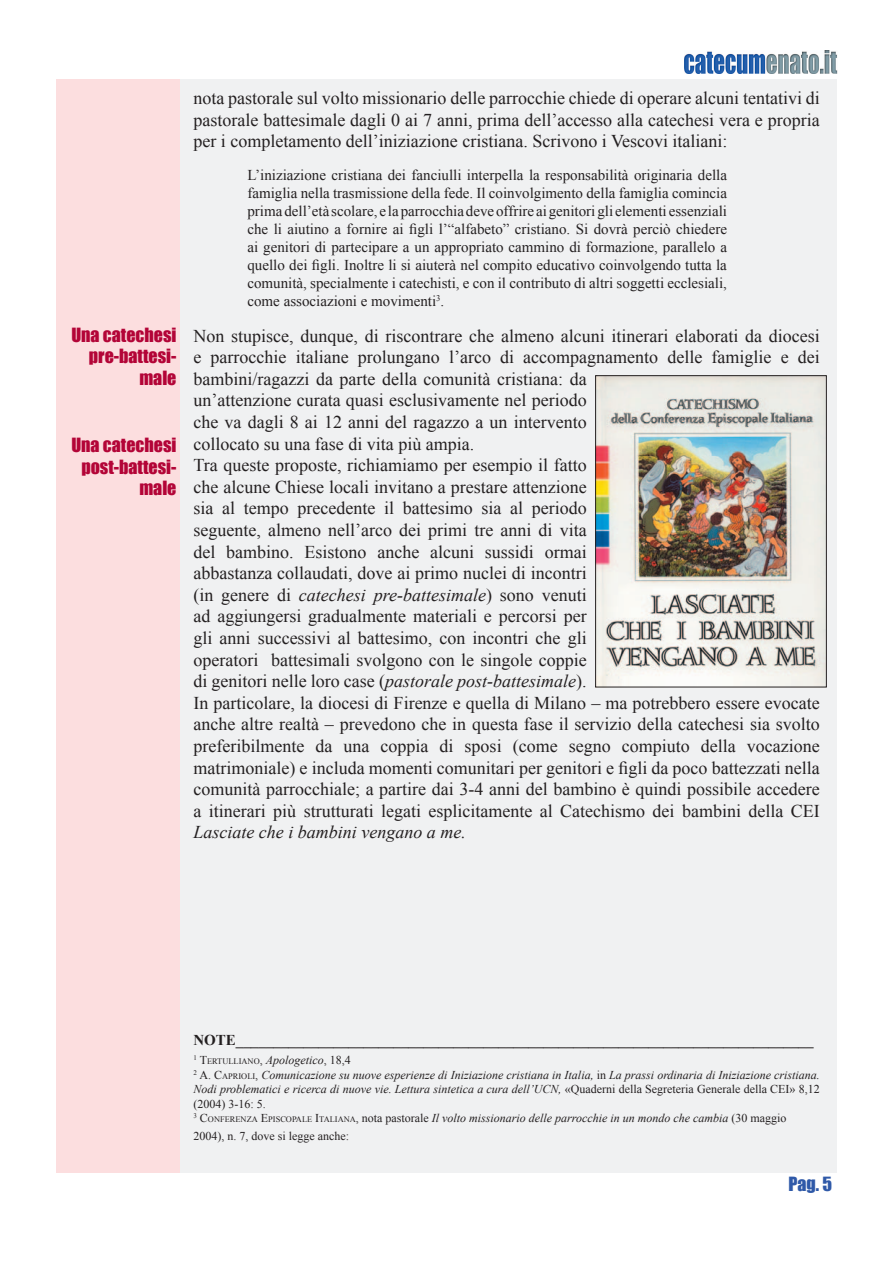
<style>
.page{position:relative;width:893px;height:1263px;background:#fff}
.page>*{position:absolute;margin:0;border:0;box-sizing:border-box;transform-origin:0 0}
.t1{font:18px/21.6px "Times New Roman";color:#231f20;text-align:justify}
.t2{font:18px/21.6px "Impact";color:#b30437;text-align:right}
.t3{font:italic 18px "Times New Roman";color:#231f20}
.t4{font:18px "Impact";color:#2f59a8}
.t5{font:15px/18px "Times New Roman";color:#231f20;text-align:justify}
.t6{font:700 15px "Times New Roman";color:#231f20}
.t7{font:italic 12px/14.4px "Times New Roman";color:#231f20}
.t8{font:12px "Times New Roman";color:#231f20}
.s1{font-style:italic}
.s2{font-style:normal}
.s3{font-style:normal;font-size:8.4px}
</style>
<div class="page">
<img style="left:685px;top:51px;width:152px;height:22px">
<div style="left:180px;top:79px;width:656px;height:1093px;background:#f0f1f2"></div>
<img style="left:597px;top:377px;width:228px;height:308px">
<div style="left:595px;top:375px;width:232px;height:312px;border:1px solid #231f20"></div>
<p class="t2" style="left:71px;top:323px;width:107px">Una catechesi pre-battesi&shy;male</p>
<p class="t2" style="left:71px;top:434px;width:107px">Una catechesi post-battesi&shy;male</p>
<p class="t1" style="left:193px;top:87px;width:628px">nota pastorale sul volto missionario delle parrocchie chiede di operare alcuni tentativi di pastorale battesimale dagli 0 ai 7 anni, prima dell’accesso alla catechesi vera e propria per i completamento dell’iniziazione cristiana. Scrivono i Vescovi italiani:</p>
<p class="t5" style="left:247px;top:165px;width:481px">L’iniziazione cristiana dei fanciulli interpella la responsabilità originaria della famiglia nella trasmissione della fede. Il coinvolgimento della famiglia comincia prima dell’età scolare, e la parrocchia deve offrire ai genitori gli elementi essenziali che li aiutino a fornire ai figli l’“alfabeto” cristiano. Si dovrà perciò chiedere ai genitori di partecipare a un appropriato cammino di formazione, parallelo a quello dei figli. Inoltre li si aiuterà nel compito educativo coinvolgendo tutta la comunità, specialmente i catechisti, e con il contributo di altri soggetti ecclesiali, come associazioni e movimenti<sup>3</sup>.</p>
<p class="t1" style="left:193px;top:324px;width:628px;text-align:left">Non stupisce, dunque, di riscontrare che almeno alcuni itinerari elaborati da diocesi e parrocchie italiane prolungano l’arco di accompagnamento delle famiglie e dei bambini/ragazzi da parte della comunità cristiana: da<br>un’attenzione curata quasi esclusivamente nel periodo<br>che va dagli 8 ai 12 anni del ragazzo a un intervento<br>collocato su una fase di vita più ampia.<br>Tra queste proposte, richiamiamo per esempio il fatto<br>che alcune Chiese locali invitano a prestare attenzione<br>sia al tempo precedente il battesimo sia al periodo<br>seguente, almeno nell’arco dei primi tre anni di vita<br>del bambino. Esistono anche alcuni sussidi ormai<br>abbastanza collaudati, dove ai primo nuclei di incontri<br>(in genere di <span class="s1">catechesi pre-battesimale</span>) sono venuti<br>ad aggiungersi gradualmente materiali e percorsi per<br>gli anni successivi al battesimo, con incontri che gli<br>operatori battesimali svolgono con le singole coppie<br>di genitori nelle loro case (<span class="s1">pastorale post-battesimale</span>).<br>In particolare, la diocesi di Firenze e quella di Milano – ma potrebbero essere evocate anche altre realtà – prevedono che in questa fase il servizio della catechesi sia svolto preferibilmente da una coppia di sposi (come segno compiuto della vocazione matrimoniale) e includa momenti comunitari per genitori e figli da poco battezzati nella comunità parrocchiale; a partire dai 3-4 anni del bambino è quindi possibile accedere a itinerari più strutturati legati esplicitamente al Catechismo dei bambini della CEI</p>
<p class="t3" style="left:193px;top:820px;width:274px">Lasciate che i bambini vengano a me.</p>
<p class="t6" style="left:193px;top:1030px;width:622px">NOTE_____________________________________________________________________________</p>
<p class="t7" style="left:193px;top:1053px;width:628px"><sup>1</sup> <span class="s2">T</span><span class="s3">ERTULLIANO</span><span class="s2">,</span> Apologetico<span class="s2">, 18,4<br></span><sup>2</sup> <span class="s2">A. C</span><span class="s3">APRIOLI</span><span class="s2">,</span> Comunicazione su nuove esperienze di Iniziazione cristiana in Italia, <span class="s2">in</span> La prassi ordinaria di Iniziazione cristiana.<br>Nodi problematici e ricerca di nuove vie. Lettura sintetica a cura dell’UCN, <span class="s2">«Quaderni della Segreteria Generale della CEI» 8,12 (2004) 3-16: 5.<br></span><sup>3</sup> <span class="s2">C</span><span class="s3">ONFERENZA</span> <span class="s2">E</span><span class="s3">PISCOPALE</span> <span class="s2">I</span><span class="s3">TALIANA</span><span class="s2">, nota pastorale</span> Il volto missionario delle parrocchie in un mondo che cambia <span class="s2">(30 maggio</span></p>
<p class="t8" style="left:193px;top:1128px;width:157px">2004), n. 7, dove si legge anche:</p>
<p class="t4" style="left:788px;top:1170px;width:45px">Pag. 5</p>
</div>
